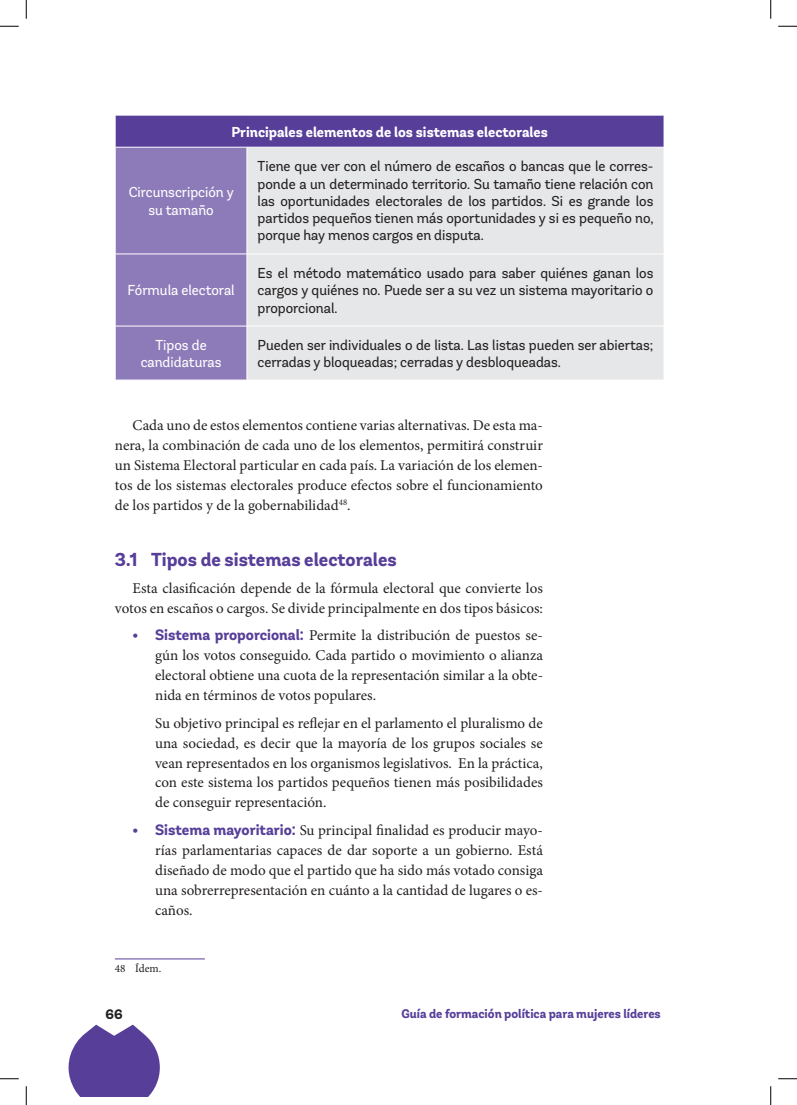
<style>
.page{position:relative;width:797px;height:1105px;background:#fff}
.page>*{position:absolute;margin:0;border:0;box-sizing:border-box;transform-origin:0 0}
.t1{font:700 18.75px "Andes Neue";color:#573e99}
.t2{font:15px/20px "Minion Pro";color:#231f20;text-align:justify}
.t3{font:14.38px/17.2px "Andes Neue";color:#231f20;text-align:justify}
.t4{font:14.38px/17.2px "Andes Neue";color:#fff;text-align:center}
.t5{font:700 14.38px "Andes Neue";color:#fff}
.t6{font:700 13.75px "Andes Neue";color:#231f20}
.t7{font:700 12.5px "Andes Neue";color:#573e99}
.t8{font:11.25px "Minion Pro";color:#231f20}
.s1{font-family:"Andes Neue";font-weight:700;color:#573e99}
</style>
<div class="page">
<svg style="left:68px;top:1025px;width:92px;height:71px"></svg>
<div style="left:115px;top:115px;width:549px;height:32px;background:#573e99"></div>
<div style="left:116px;top:148px;width:131px;height:232px;background:#8d7bb9"></div>
<div style="left:248px;top:148px;width:415px;height:232px;background:#e6e7e9"></div>
<hr style="left:115px;top:115px;width:132px;height:1px;background:#fff">
<hr style="left:115px;top:115px;width:1px;height:32px;background:#fff">
<hr style="left:247px;top:115px;width:417px;height:1px;background:#fff">
<hr style="left:663px;top:115px;width:1px;height:32px;background:#fff">
<hr style="left:115px;top:254px;width:132px;height:1px;background:#fff">
<hr style="left:247px;top:254px;width:417px;height:1px;background:#fff">
<hr style="left:115px;top:326px;width:132px;height:1px;background:#fff">
<hr style="left:247px;top:326px;width:417px;height:1px;background:#fff">
<hr style="left:115px;top:959px;width:90px;height:1px;background:#573e99">
<svg style="left:0;top:25px;width:19px;height:2px"></svg>
<svg style="left:778px;top:25px;width:19px;height:2px"></svg>
<svg style="left:0;top:1078px;width:19px;height:1px"></svg>
<svg style="left:778px;top:1078px;width:19px;height:1px"></svg>
<svg style="left:25px;top:0;width:2px;height:19px"></svg>
<svg style="left:25px;top:1086px;width:2px;height:19px"></svg>
<svg style="left:770px;top:0;width:1px;height:19px"></svg>
<svg style="left:770px;top:1086px;width:1px;height:19px"></svg>
<p class="t5" style="left:231px;top:122px;width:318px">Principales elementos de los sistemas electorales</p>
<p class="t4" style="left:129px;top:184px;width:106px">Circunscripción y su tamaño</p>
<p class="t4" style="left:127px;top:282px;width:109px">Fórmula electoral</p>
<p class="t3" style="left:257px;top:158px;width:397px">Tiene que ver con el número de escaños o bancas que le corres&shy;ponde a un determinado territorio. Su tamaño tiene relación con las oportunidades electorales de los partidos. Si es grande los partidos pequeños tienen más oportunidades y si es pequeño no, porque hay menos cargos en disputa.</p>
<p class="t3" style="left:257px;top:264px;width:397px">Es el método matemático usado para saber quiénes ganan los cargos y quiénes no. Puede ser a su vez un sistema mayoritario o proporcional.</p>
<p class="t4" style="left:141px;top:336px;width:82px">Tipos de candidaturas</p>
<p class="t3" style="left:257px;top:336px;width:397px">Pueden ser individuales o de lista. Las listas pueden ser abiertas; cerradas y bloqueadas; cerradas y desbloqueadas.</p>
<p class="t2" style="left:115px;top:415px;width:429px;text-indent:18px">Cada uno de estos elementos contiene varias alternativas. De esta ma&shy;nera, la combinación de cada uno de los elementos, permitirá construir un Sistema Electoral particular en cada país. La variación de los elemen&shy;tos de los sistemas electorales produce efectos sobre el funcionamiento de los partidos y de la gobernabilidad<sup>48</sup>.</p>
<p class="t1" style="left:115px;top:547px;width:283px">3.1 Tipos de sistemas electorales</p>
<p class="t2" style="left:115px;top:579px;width:429px;text-align:right">Esta clasificación depende de la fórmula electoral que convierte los votos en escaños o cargos. Se divide principalmente en dos tipos básicos:</p>
<p class="t2" style="left:155px;top:626px;width:389px;text-indent:-22px"><span class="s1">• Sistema proporcional:</span> Permite la distribución de puestos se&shy;gún los votos conseguido. Cada partido o movimiento o alianza electoral obtiene una cuota de la representación similar a la obte&shy;nida en términos de votos populares.</p>
<p class="t2" style="left:155px;top:713px;width:389px">Su objetivo principal es reflejar en el parlamento el pluralismo de una sociedad, es decir que la mayoría de los grupos sociales se vean representados en los organismos legislativos. En la práctica, con este sistema los partidos pequeños tienen más posibilidades de conseguir representación.</p>
<p class="t2" style="left:155px;top:820px;width:389px;text-indent:-22px"><span class="s1">• Sistema mayoritario:</span> Su principal finalidad es producir mayo&shy;rías parlamentarias capaces de dar soporte a un gobierno. Está diseñado de modo que el partido que ha sido más votado consiga una sobrerrepresentación en cuánto a la cantidad de lugares o es&shy;caños.</p>
<p class="t8" style="left:115px;top:961px;width:48px">48 Ídem.</p>
<p class="t6" style="left:106px;top:1005px;width:19px">66</p>
<p class="t7" style="left:401px;top:1005px;width:261px">Guía de formación política para mujeres líderes</p>
</div>
